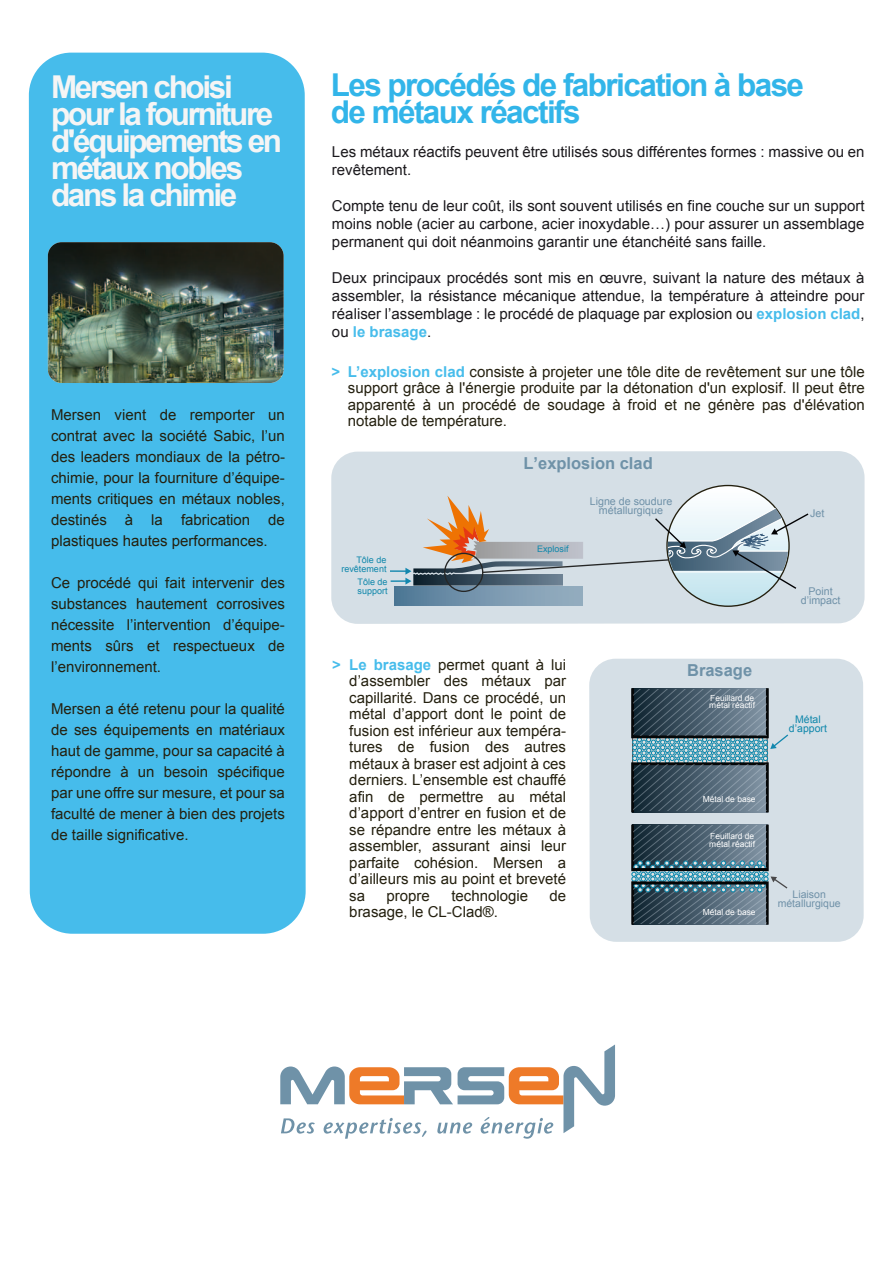
<style>
.page{position:relative;width:893px;height:1263px;background:#fff}
.page>*{position:absolute;margin:0;border:0;box-sizing:border-box;transform-origin:0 0}
.t1{font:700 31.5px/27px "Arial";letter-spacing:-.075em;color:#f5f5f5}
.t2{font:700 31.5px/27px "Arial";letter-spacing:-.05em;color:#32b5e9}
.t3{font:700 16.5px "Arial";color:#6f92a8}
.t4{font:15px/16.5px "Arial";color:#24200f;text-align:justify}
.t5{font:15px/18px "Arial";color:#1b191d;text-align:justify}
.t6{font:700 15px "Arial";color:rgb(50 181 233/.9)}
.t7{font:10.65px/9px "Arial";color:#6f91a8;text-align:center}
.t8{font:10.5px/9px "Arial";color:#6f91a8;text-align:center}
.t9{font:10.5px/9px "Arial";color:#0f87ab;text-align:center}
.t10{font:9px/9px "Arial";color:#0f87ab;text-align:right}
.t11{font:8.4px/7.2px "Arial";color:#fff}
.s1{font-weight:700;color:rgb(50 181 233/.9)}
</style>
<div class="page">
<div style="left:589px;top:659px;width:275px;height:283px;background:#d5dfe6"></div>
<div style="left:331px;top:451px;width:533px;height:173px;background:#d5dfe6"></div>
<div style="left:631px;top:687px;width:138px;height:51px;border:3px solid #050708"></div>
<div style="left:631px;top:762px;width:138px;height:52px;border:3px solid #050708"></div>
<svg style="left:632px;top:689px;width:158px;height:122px;background:#617a88"></svg>
<svg style="left:631px;top:826px;width:158px;height:97px;background:#637d8b"></svg>
<svg style="left:390px;top:485px;width:420px;height:121px;background:#bbc4ca"></svg>
<svg style="left:280px;top:1044px;width:335px;height:95px"></svg>
<div style="left:29px;top:53px;width:277px;height:881px;background:#46bceb"></div>
<img style="left:48px;top:242px;width:236px;height:141px">
<hr style="left:632px;top:881px;width:135px;height:3px;background:#030405">
<hr style="left:633px;top:868px;width:134px;height:3px;background:#030405">
<h1 class="t1" style="left:51px;top:74px;width:233px">Mersen choisi pour la fourniture d'équipements en métaux nobles dans la chimie</h1>
<p class="t4" style="left:51px;top:404px;width:235px;line-height:21px">Mersen vient de remporter un contrat avec la société Sabic, l’un des leaders mondiaux de la pétro&shy;chimie, pour la fourniture d’équipe&shy;ments critiques en métaux nobles, destinés à la fabrication de plastiques hautes performances.</p>
<p class="t4" style="left:51px;top:572px;width:235px;line-height:21px">Ce procédé qui fait intervenir des substances hautement corrosives nécessite l’intervention d’équipe&shy;ments sûrs et respectueux de l’environnement.</p>
<p class="t4" style="left:51px;top:698px;width:235px;line-height:21px">Mersen a été retenu pour la qualité de ses équipements en matériaux haut de gamme, pour sa capacité à répondre à un besoin spécifique par une offre sur mesure, et pour sa faculté de mener à bien des projets de taille significative.</p>
<h1 class="t2" style="left:331px;top:73px;width:475px">Les procédés de fabrication à base de métaux réactifs</h1>
<p class="t5" style="left:332px;top:143px;width:534px">Les métaux réactifs peuvent être utilisés sous différentes formes : massive ou en revêtement.</p>
<p class="t5" style="left:332px;top:197px;width:534px">Compte tenu de leur coût, ils sont souvent utilisés en fine couche sur un support moins noble (acier au carbone, acier inoxydable…) pour assurer un assemblage permanent qui doit néanmoins garantir une étanchéité sans faille.</p>
<p class="t5" style="left:332px;top:269px;width:534px">Deux principaux procédés sont mis en œuvre, suivant la nature des métaux à assembler, la résistance mécanique attendue, la température à atteindre pour réaliser l’assemblage : le procédé de plaquage par explosion ou <span class="s1">explosion clad</span>, ou <span class="s1">le brasage</span>.</p>
<p class="t6" style="left:332px;top:362px;width:10px">&gt;</p>
<p class="t4" style="left:348px;top:363px;width:518px"><span class="s1">L’explosion clad</span> consiste à projeter une tôle dite de revêtement sur une tôle support grâce à l'énergie produite par la détonation d'un explosif. Il peut être apparenté à un procédé de soudage à froid et ne génère pas d'élévation notable de température.</p>
<p class="t3" style="left:523px;top:452px;width:131px">L’explosion clad</p>
<p class="t7" style="left:590px;top:497px;width:84px">Ligne de soudure métallurgique</p>
<p class="t7" style="left:810px;top:509px;width:16px">Jet</p>
<p class="t10" style="left:537px;top:545px;width:33px">Explosif</p>
<p class="t10" style="left:341px;top:555px;width:47px">Tôle de revêtement</p>
<p class="t10" style="left:358px;top:577px;width:32px;text-align:left">Tôle de support</p>
<p class="t7" style="left:801px;top:587px;width:41px">Point d’impact</p>
<p class="t6" style="left:332px;top:655px;width:10px">&gt;</p>
<p class="t4" style="left:349px;top:657px;width:218px"><span class="s1">Le brasage</span> permet quant à lui d’assembler des métaux par capillarité. Dans ce procédé, un métal d’apport dont le point de fusion est inférieur aux tempéra&shy;tures de fusion des autres métaux à braser est adjoint à ces derniers. L’ensemble est chauffé afin de permettre au métal d’apport d’entrer en fusion et de se répandre entre les métaux à assembler, assurant ainsi leur parfaite cohésion. Mersen a d’ailleurs mis au point et breveté sa</p>
<p class="t4" style="left:387px;top:888px;width:45px">propre</p>
<p class="t4" style="left:451px;top:888px;width:78px">technologie</p>
<p class="t4" style="left:549px;top:888px;width:18px">de</p>
<p class="t4" style="left:349px;top:904px;width:150px">brasage, le CL-Clad®.</p>
<p class="t3" style="left:687px;top:659px;width:67px">Brasage</p>
<p class="t11" style="left:709px;top:695px;width:47px">Feuillard de métal réactif</p>
<p class="t9" style="left:789px;top:715px;width:39px">Métal d’apport</p>
<p class="t11" style="left:703px;top:795px;width:54px">Métal de base</p>
<p class="t11" style="left:709px;top:833px;width:47px">Feuillard de métal réactif</p>
<p class="t11" style="left:703px;top:908px;width:54px">Métal de base</p>
<p class="t8" style="left:778px;top:890px;width:65px">Liaison métallurgique</p>
</div>
